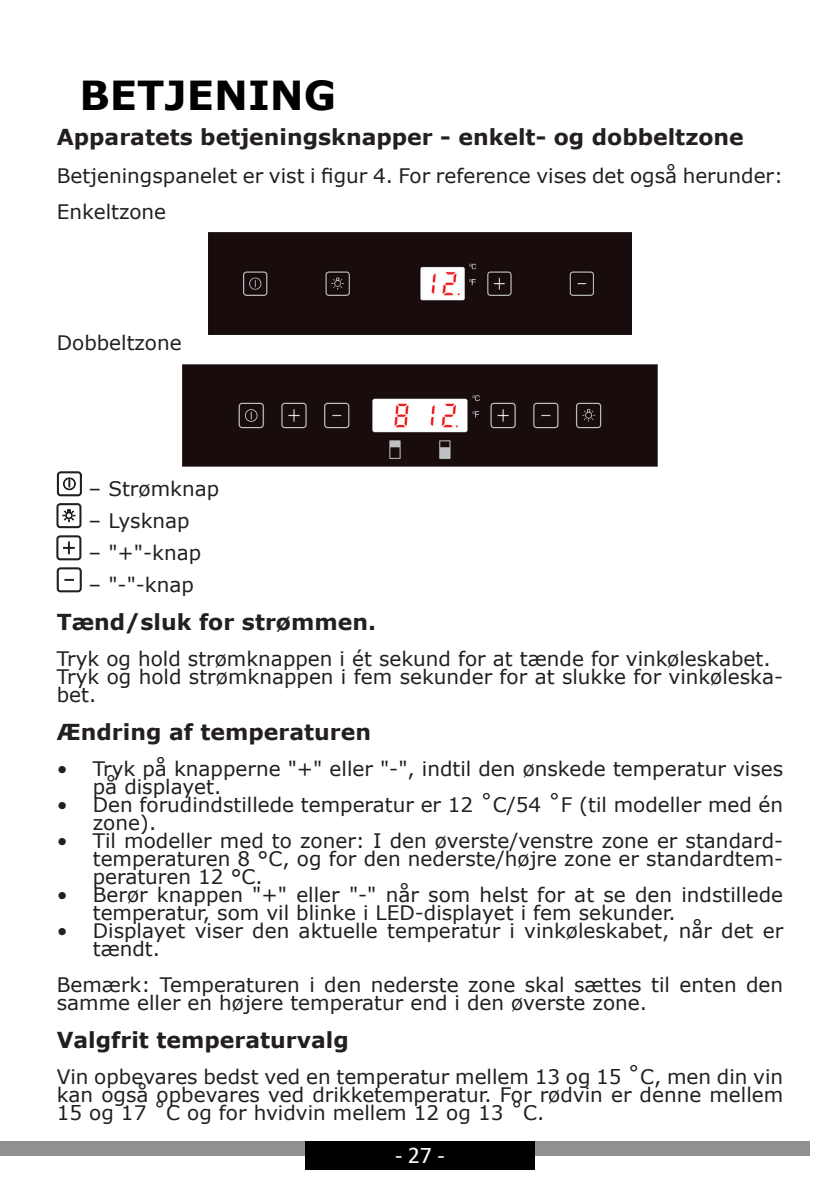
<style>
.page{position:relative;width:840px;height:1191px;background:#fff}
.page>*{position:absolute;margin:0;border:0;box-sizing:border-box;transform-origin:0 0}
.t1{font:700 40px "Verdana";color:#000}
.t2{font:24px "Calibri";color:#fff}
.t3{font:700 22px "Verdana";color:#231f20}
.t4{font:20px/18px "Verdana";color:#231f20}
</style>
<div class="page">
<div style="left:0;top:1141px;width:809px;height:14px;background:#8e9091"></div>
<div style="left:305px;top:1141px;width:229px;height:28px;background:#000"></div>
<img style="left:208px;top:232px;width:423px;height:103px">
<img style="left:182px;top:364px;width:475px;height:102px">
<svg style="left:57px;top:471px;width:24px;height:25px"></svg>
<svg style="left:57px;top:503px;width:24px;height:25px"></svg>
<svg style="left:57px;top:535px;width:24px;height:25px"></svg>
<svg style="left:57px;top:567px;width:24px;height:25px"></svg>
<h1 class="t1" style="left:79px;top:67px;width:258px">BETJENING</h1>
<p class="t3" style="left:57px;top:121px;width:688px">Apparatets betjeningsknapper - enkelt- og dobbeltzone</p>
<p class="t4" style="left:57px;top:157px;width:727px;line-height:36px">Betjeningspanelet er vist i figur 4. For reference vises det også herunder:<br>Enkeltzone</p>
<p class="t4" style="left:57px;top:334px;width:126px">Dobbeltzone</p>
<p class="t4" style="left:89px;top:479px;width:132px">– Strømknap</p>
<p class="t4" style="left:89px;top:511px;width:103px">– Lysknap</p>
<p class="t4" style="left:89px;top:543px;width:114px">– "+"-knap</p>
<p class="t4" style="left:89px;top:575px;width:107px">– "-"-knap</p>
<p class="t3" style="left:57px;top:606px;width:320px">Tænd/sluk for strømmen.</p>
<p class="t4" style="left:57px;top:649px;width:727px">Tryk og hold strømknappen i ét sekund for at tænde for vinkøleskabet.<br>Tryk og hold strømknappen i fem sekunder for at slukke for vinkøleska&shy;bet.</p>
<p class="t3" style="left:57px;top:716px;width:316px">Ændring af temperaturen</p>
<p class="t4" style="left:93px;top:759px;width:691px;text-indent:-36px">• Tryk på knapperne "+" eller "-", indtil den ønskede temperatur vises på displayet.</p>
<p class="t4" style="left:93px;top:795px;width:691px;text-indent:-36px">• Den forudindstillede temperatur er 12 ˚C/54 ˚F (til modeller med én zone).</p>
<p class="t4" style="left:93px;top:831px;width:691px;text-align:justify;text-indent:-36px">• Til modeller med to zoner: I den øverste/venstre zone er standard&shy;temperaturen 8 °C, og for den nederste/højre zone er standardtem&shy;peraturen 12 °C.</p>
<p class="t4" style="left:93px;top:885px;width:691px;text-indent:-36px">• Berør knappen "+" eller "-" når som helst for at se den indstillede temperatur, som vil blinke i LED-displayet i fem sekunder.</p>
<p class="t4" style="left:93px;top:921px;width:691px;text-indent:-36px">• Displayet viser den aktuelle temperatur i vinkøleskabet, når det er tændt.</p>
<p class="t4" style="left:57px;top:975px;width:727px">Bemærk: Temperaturen i den nederste zone skal sættes til enten den samme eller en højere temperatur end i den øverste zone.</p>
<p class="t3" style="left:57px;top:1024px;width:293px">Valgfrit temperaturvalg</p>
<p class="t4" style="left:57px;top:1067px;width:727px;text-align:justify">Vin opbevares bedst ved en temperatur mellem 13 og 15 ˚C, men din vin kan også opbevares ved drikketemperatur. For rødvin er denne mellem 15 og 17 ˚C og for hvidvin mellem 12 og 13 ˚C.</p>
<p class="t2" style="left:395px;top:1138px;width:51px">- 27 -</p>
</div>
